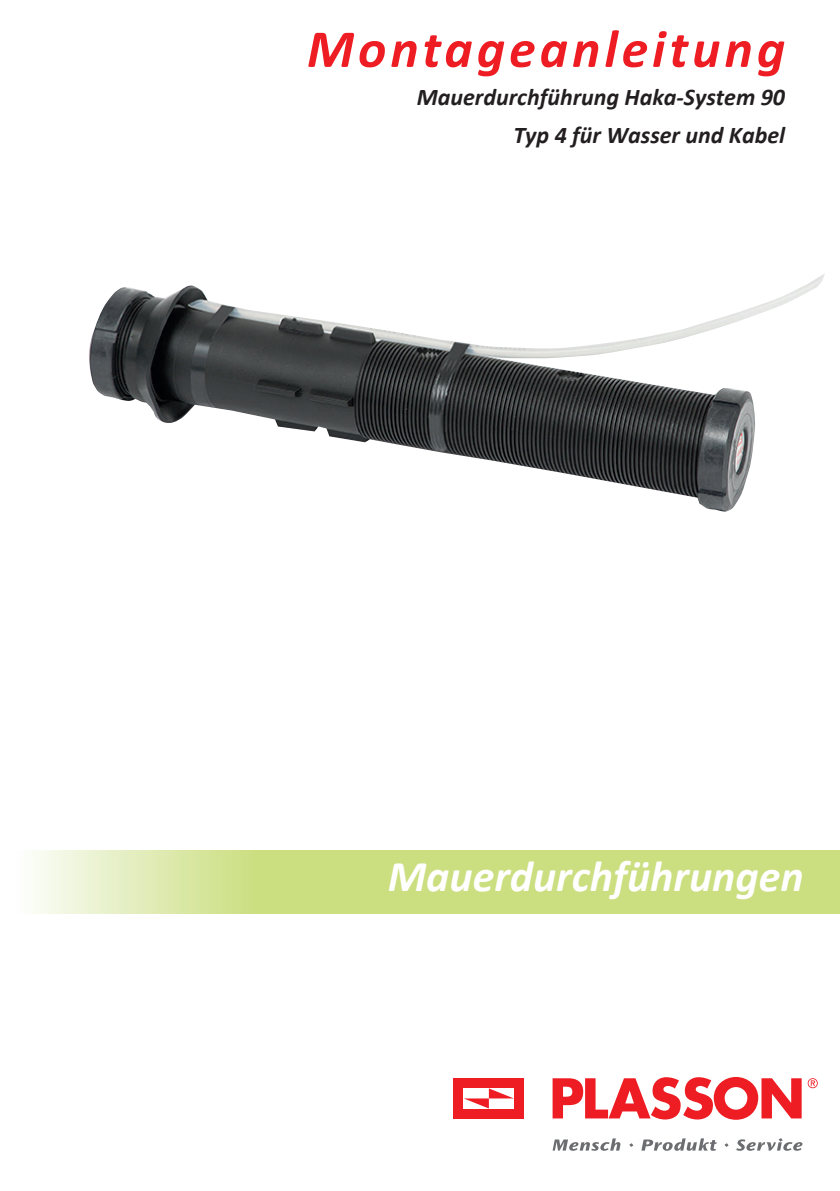
<style>
.page{position:relative;width:840px;height:1191px;background:#fff}
.page>*{position:absolute;margin:0;border:0;box-sizing:border-box;transform-origin:0 0}
.t1{font:italic 700 53.8px "Calibri";letter-spacing:.075em;color:#ee1d23}
.t2{font:italic 700 44px "Calibri";color:#fff}
.t3{font:italic 700 24px/38px "Calibri";color:#231f20;text-align:right}
</style>
<div class="page">
<svg style="left:34px;top:850px;width:805px;height:63px;background:#d1e28f"></svg>
<div style="left:453px;top:1078px;width:70px;height:40px;background:#ee1d23"></div>
<svg style="left:463px;top:1088px;width:50px;height:20px"></svg>
<svg style="left:552px;top:1138px;width:250px;height:12px"></svg>
<svg style="left:552px;top:1077px;width:249px;height:42px"></svg>
<svg style="left:807px;top:1078px;width:10px;height:10px"></svg>
<img style="left:89px;top:274px;width:735px;height:238px">
<h1 class="t1" style="left:307px;top:15px;width:479px">Montageanleitung</h1>
<p class="t3" style="left:416px;top:78px;width:369px">Mauerdurchführung Haka-System 90<br>Typ 4 für Wasser und Kabel</p>
<h2 class="t2" style="left:387px;top:848px;width:417px">Mauerdurchführungen</h2>
</div>
